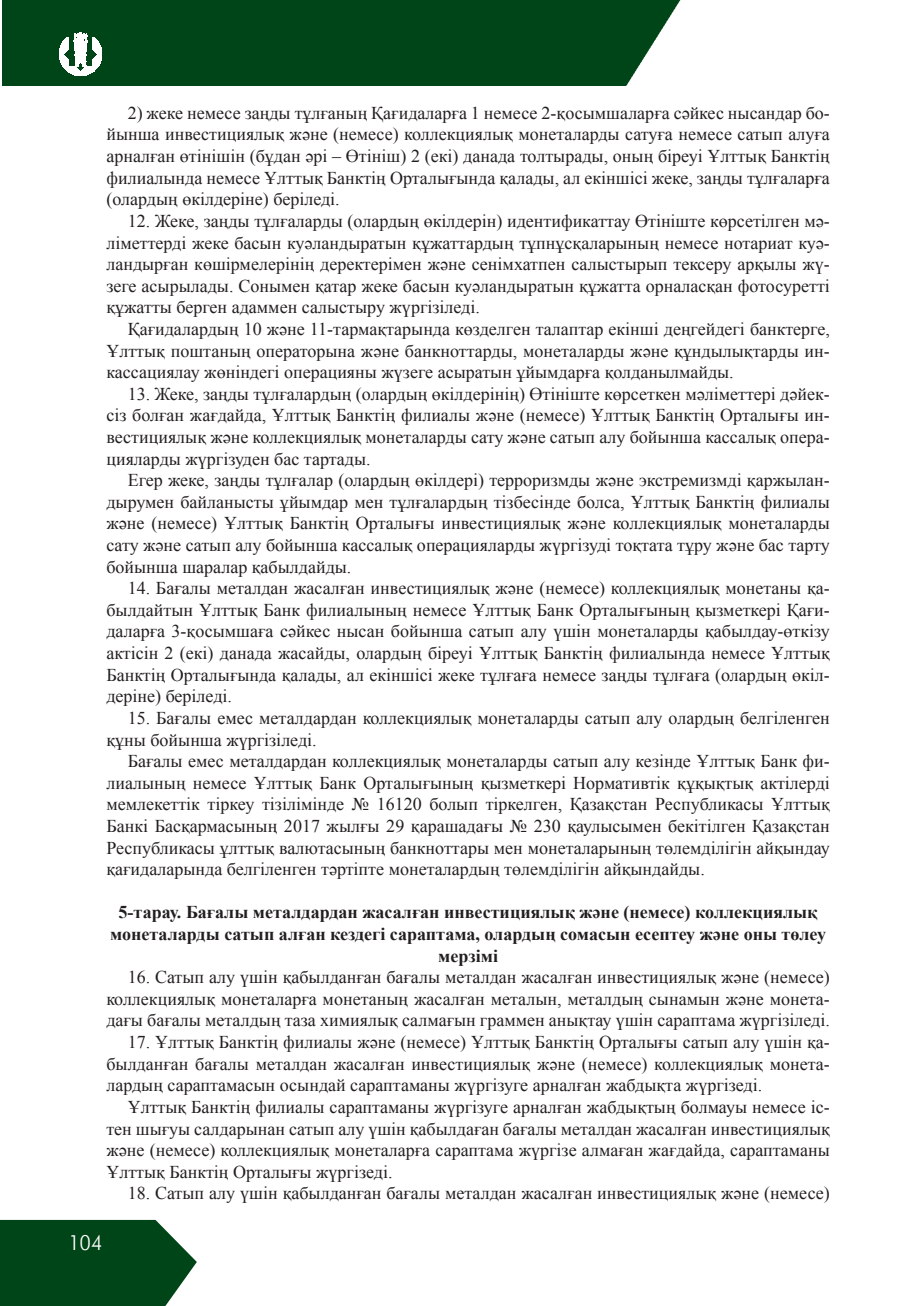
<style>
.page{position:relative;width:915px;height:1306px;background:#fff}
.page>*{position:absolute;margin:0;border:0;box-sizing:border-box;transform-origin:0 0}
.t1{font:21px "KZM Futuris";color:#fff}
.t2{font:18px/21.6px "Times New Roman";color:#231f20;text-align:justify}
.t3{font:700 18px/21.6px "Times New Roman";color:#231f20;text-align:center}
</style>
<div class="page">
<div style="left:2px;top:0;width:678px;height:85px;background:#004517"></div>
<svg style="left:0;top:1219px;width:197px;height:86px"></svg>
<svg style="left:59px;top:33px;width:43px;height:43px"></svg>
<p class="t2" style="left:106px;top:101px;width:724px;text-indent:21px">2) жеке немесе заңды тұлғаның Қағидаларға 1 немесе 2-қосымшаларға сәйкес нысандар бо&shy;йынша инвестициялық және (немесе) коллекциялық монеталарды сатуға немесе сатып алуға арналған өтінішін (бұдан әрі – Өтініш) 2 (екі) данада толтырады, оның біреуі Ұлттық Банктің филиалында немесе Ұлттық Банктің Орталығында қалады, ал екіншісі жеке, заңды тұлғаларға (олардың өкілдеріне) беріледі.</p>
<p class="t2" style="left:106px;top:209px;width:724px;text-indent:21px">12. Жеке, заңды тұлғаларды (олардың өкілдерін) идентификаттау Өтініште көрсетілген мә&shy;ліметтерді жеке басын куәландыратын құжаттардың тұпнұсқаларының немесе нотариат куә&shy;ландырған көшірмелерінің деректерімен және сенімхатпен салыстырып тексеру арқылы жү&shy;зеге асырылады. Сонымен қатар жеке басын куәландыратын құжатта орналасқан фотосуретті құжатты берген адаммен салыстыру жүргізіледі.</p>
<p class="t2" style="left:106px;top:317px;width:724px;text-indent:21px">Қағидалардың 10 және 11-тармақтарында көзделген талаптар екінші деңгейдегі банктерге, Ұлттық поштаның операторына және банкноттарды, монеталарды және құндылықтарды ин&shy;кассациялау жөніндегі операцияны жүзеге асыратын ұйымдарға қолданылмайды.</p>
<p class="t2" style="left:106px;top:382px;width:724px;text-indent:21px">13. Жеке, заңды тұлғалардың (олардың өкілдерінің) Өтініште көрсеткен мәліметтері дәйек&shy;сіз болған жағдайда, Ұлттық Банктің филиалы және (немесе) Ұлттық Банктің Орталығы ин&shy;вестициялық және коллекциялық монеталарды сату және сатып алу бойынша кассалық опера&shy;цияларды жүргізуден бас тартады.</p>
<p class="t2" style="left:106px;top:469px;width:724px;text-indent:21px">Егер жеке, заңды тұлғалар (олардың өкілдері) терроризмды және экстремизмді қаржылан&shy;дырумен байланысты ұйымдар мен тұлғалардың тізбесінде болса, Ұлттық Банктің филиалы және (немесе) Ұлттық Банктің Орталығы инвестициялық және коллекциялық монеталарды сату және сатып алу бойынша кассалық операцияларды жүргізуді тоқтата тұру және бас тарту бойынша шаралар қабылдайды.</p>
<p class="t2" style="left:106px;top:577px;width:724px;text-indent:21px">14. Бағалы металдан жасалған инвестициялық және (немесе) коллекциялық монетаны қа&shy;былдайтын Ұлттық Банк филиалының немесе Ұлттық Банк Орталығының қызметкері Қағи&shy;даларға 3-қосымшаға сәйкес нысан бойынша сатып алу үшін монеталарды қабылдау-өткізу актісін 2 (екі) данада жасайды, олардың біреуі Ұлттық Банктің филиалында немесе Ұлттық Банктің Орталығында қалады, ал екіншісі жеке тұлғаға немесе заңды тұлғаға (олардың өкіл&shy;деріне) беріледі.</p>
<p class="t2" style="left:106px;top:706px;width:724px;text-indent:21px">15. Бағалы емес металдардан коллекциялық монеталарды сатып алу олардың белгіленген құны бойынша жүргізіледі.</p>
<p class="t2" style="left:106px;top:749px;width:724px;text-indent:21px">Бағалы емес металдардан коллекциялық монеталарды сатып алу кезінде Ұлттық Банк фи&shy;лиалының немесе Ұлттық Банк Орталығының қызметкері Нормативтік құқықтық актілерді мемлекеттік тіркеу тізілімінде № 16120 болып тіркелген, Қазақстан Республикасы Ұлттық Банкі Басқармасының 2017 жылғы 29 қарашадағы № 230 қаулысымен бекітілген Қазақстан Республикасы ұлттық валютасының банкноттары мен монеталарының төлемділігін айқындау қағидаларында белгіленген тәртіпте монеталардың төлемділігін айқындайды.</p>
<p class="t3" style="left:110px;top:901px;width:717px">5-тарау. Бағалы металдардан жасалған инвестициялық және (немесе) коллекциялық монеталарды сатып алған кездегі сараптама, олардың сомасын есептеу және оны төлеу мерзімі</p>
<p class="t2" style="left:106px;top:965px;width:724px;text-indent:21px">16. Сатып алу үшін қабылданған бағалы металдан жасалған инвестициялық және (немесе) коллекциялық монеталарға монетаның жасалған металын, металдың сынамын және монета&shy;дағы бағалы металдың таза химиялық салмағын граммен анықтау үшін сараптама жүргізіледі.</p>
<p class="t2" style="left:106px;top:1030px;width:724px;text-indent:21px">17. Ұлттық Банктің филиалы және (немесе) Ұлттық Банктің Орталығы сатып алу үшін қа&shy;былданған бағалы металдан жасалған инвестициялық және (немесе) коллекциялық монета&shy;лардың сараптамасын осындай сараптаманы жүргізуге арналған жабдықта жүргізеді.</p>
<p class="t2" style="left:106px;top:1095px;width:724px;text-indent:21px">Ұлттық Банктің филиалы сараптаманы жүргізуге арналған жабдықтың болмауы немесе іс&shy;тен шығуы салдарынан сатып алу үшін қабылдаған бағалы металдан жасалған инвестициялық және (немесе) коллекциялық монеталарға сараптама жүргізе алмаған жағдайда, сараптаманы Ұлттық Банктің Орталығы жүргізеді.</p>
<p class="t2" style="left:128px;top:1181px;width:703px">18. Сатып алу үшін қабылданған бағалы металдан жасалған инвестициялық және (немесе)</p>
<p class="t1" style="left:68px;top:1232px;width:36px">104</p>
</div>
